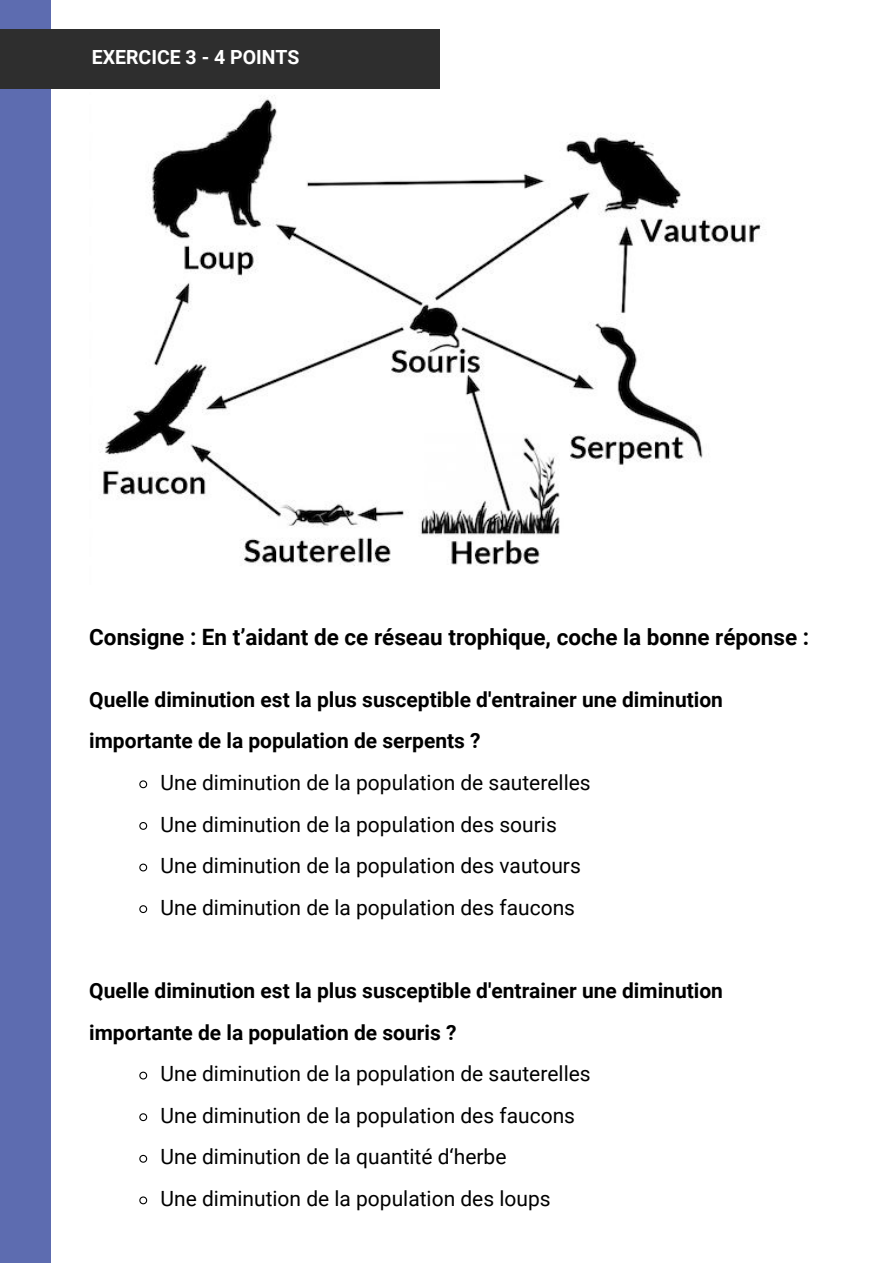
<style>
.page{position:relative;width:893px;height:1264px;background:#fff}
.page>*{position:absolute;margin:0;border:0;box-sizing:border-box;transform-origin:0 0}
.t1{font:700 22.5px "Roboto";color:#000}
.t2{font:21px/41.5px "Roboto";color:#000}
.t3{font:700 21px/41.5px "Roboto";color:#000}
.t4{font:700 19.5px "Roboto";color:#fff}
</style>
<div class="page">
<div style="left:0;top:0;width:51px;height:1262px;background:#5d6cb0"></div>
<div style="left:0;top:30px;width:439px;height:59px;background:#2e2e2e"></div>
<img style="left:100px;top:95px;width:662px;height:471px">
<svg style="left:139px;top:780px;width:9px;height:9px"></svg>
<svg style="left:139px;top:822px;width:9px;height:8px"></svg>
<svg style="left:139px;top:863px;width:9px;height:9px"></svg>
<svg style="left:139px;top:905px;width:9px;height:8px"></svg>
<svg style="left:139px;top:1071px;width:9px;height:9px"></svg>
<svg style="left:139px;top:1113px;width:9px;height:8px"></svg>
<svg style="left:139px;top:1154px;width:9px;height:9px"></svg>
<svg style="left:139px;top:1196px;width:9px;height:9px"></svg>
<p class="t4" style="left:92px;top:44px;width:209px">EXERCICE 3 - 4 POINTS</p>
<p class="t1" style="left:89px;top:621px;width:721px">Consigne : En t’aidant de ce réseau trophique, coche la bonne réponse :</p>
<p class="t3" style="left:89px;top:677px;width:635px">Quelle diminution est la plus susceptible d'entrainer une diminution importante de la population de serpents ?</p>
<p class="t2" style="left:161px;top:761px;width:431px">Une diminution de la population de sauterelles Une diminution de la population des souris Une diminution de la population des vautours Une diminution de la population des faucons</p>
<p class="t3" style="left:89px;top:968px;width:635px">Quelle diminution est la plus susceptible d'entrainer une diminution importante de la population de souris ?</p>
<p class="t2" style="left:161px;top:1052px;width:431px">Une diminution de la population de sauterelles Une diminution de la population des faucons Une diminution de la quantité d‘herbe<br>Une diminution de la population des loups</p>
</div>
